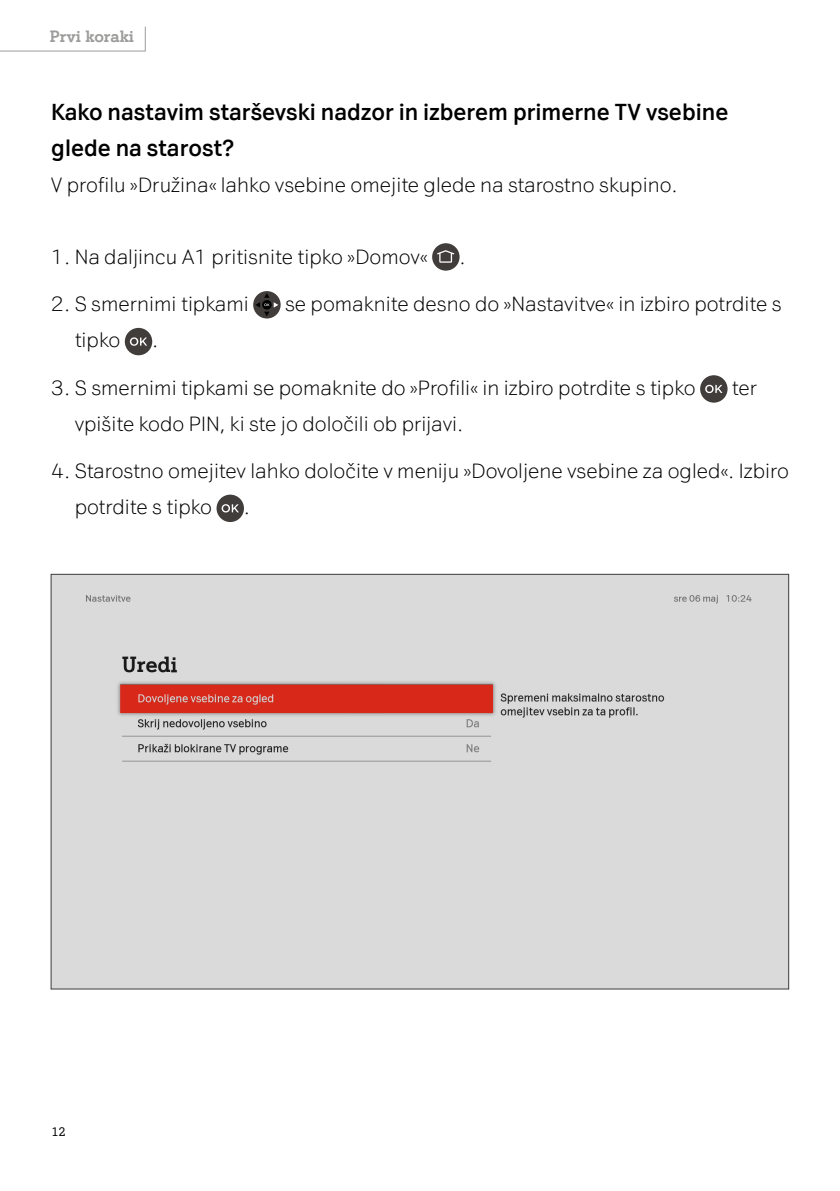
<style>
.page{position:relative;width:840px;height:1191px;background:#fff}
.page>*{position:absolute;margin:0;border:0;box-sizing:border-box;transform-origin:0 0}
.t1{font:700 22px/36px "A1 Sans";color:#000}
.t2{font:300 20px/36px "A1 Sans";color:#000}
.t3{font:700 16px "A1 Serif";color:#9d9d9c}
.t4{font:12px "A1 Serif";color:#000}
</style>
<div class="page">
<div style="left:53px;top:576px;width:733px;height:411px;background:#dadada"></div>
<div style="left:432px;top:243px;width:27px;height:28px;background:#403d3a;border-radius:50%"></div>
<svg style="left:437px;top:250px;width:17px;height:13px"></svg>
<svg style="left:253px;top:291px;width:27px;height:27px"></svg>
<svg style="left:255px;top:293px;width:23px;height:23px"></svg>
<div style="left:125px;top:328px;width:27px;height:27px;background:#403d3a;border-radius:50%"></div>
<svg style="left:130px;top:337px;width:17px;height:9px"></svg>
<div style="left:699px;top:375px;width:28px;height:28px;background:#403d3a;border-radius:50%"></div>
<svg style="left:705px;top:385px;width:17px;height:8px"></svg>
<div style="left:216px;top:494px;width:28px;height:28px;background:#403d3a;border-radius:50%"></div>
<svg style="left:221px;top:504px;width:18px;height:8px"></svg>
<svg style="left:0;top:26px;width:146px;height:26px"></svg>
<p class="t3" style="left:50px;top:26px;width:85px">Prvi koraki</p>
<p class="t1" style="left:51px;top:94px;width:678px">Kako nastavim starševski nadzor in izberem primerne TV vsebine glede na starost?</p>
<p class="t2" style="left:51px;top:167px;width:627px">V profilu »Družina« lahko vsebine omejite glede na starostno skupino.</p>
<p class="t2" style="left:51px;top:239px;width:378px">1. Na daljincu A1 pritisnite tipko »Domov«</p>
<p class="t2" style="left:459px;top:239px;width:8px">.</p>
<p class="t2" style="left:51px;top:286px;width:199px">2. S smernimi tipkami</p>
<p class="t2" style="left:285px;top:286px;width:498px">se pomaknite desno do »Nastavitve« in izbiro potrdite s</p>
<p class="t2" style="left:75px;top:322px;width:47px">tipko</p>
<p class="t2" style="left:152px;top:322px;width:8px">.</p>
<p class="t2" style="left:51px;top:369px;width:645px">3. S smernimi tipkami se pomaknite do »Profili« in izbiro potrdite s tipko</p>
<p class="t2" style="left:731px;top:369px;width:27px">ter</p>
<p class="t2" style="left:75px;top:405px;width:390px">vpišite kodo PIN, ki ste jo določili ob prijavi.</p>
<p class="t2" style="left:75px;top:453px;width:715px;text-indent:-23px">4. Starostno omejitev lahko določite v meniju »Dovoljene vsebine za ogled«. Izbiro potrdite s tipko</p>
<p class="t2" style="left:244px;top:489px;width:8px">.</p>
<p class="t4" style="left:52px;top:1124px;width:15px">12</p>
</div>
